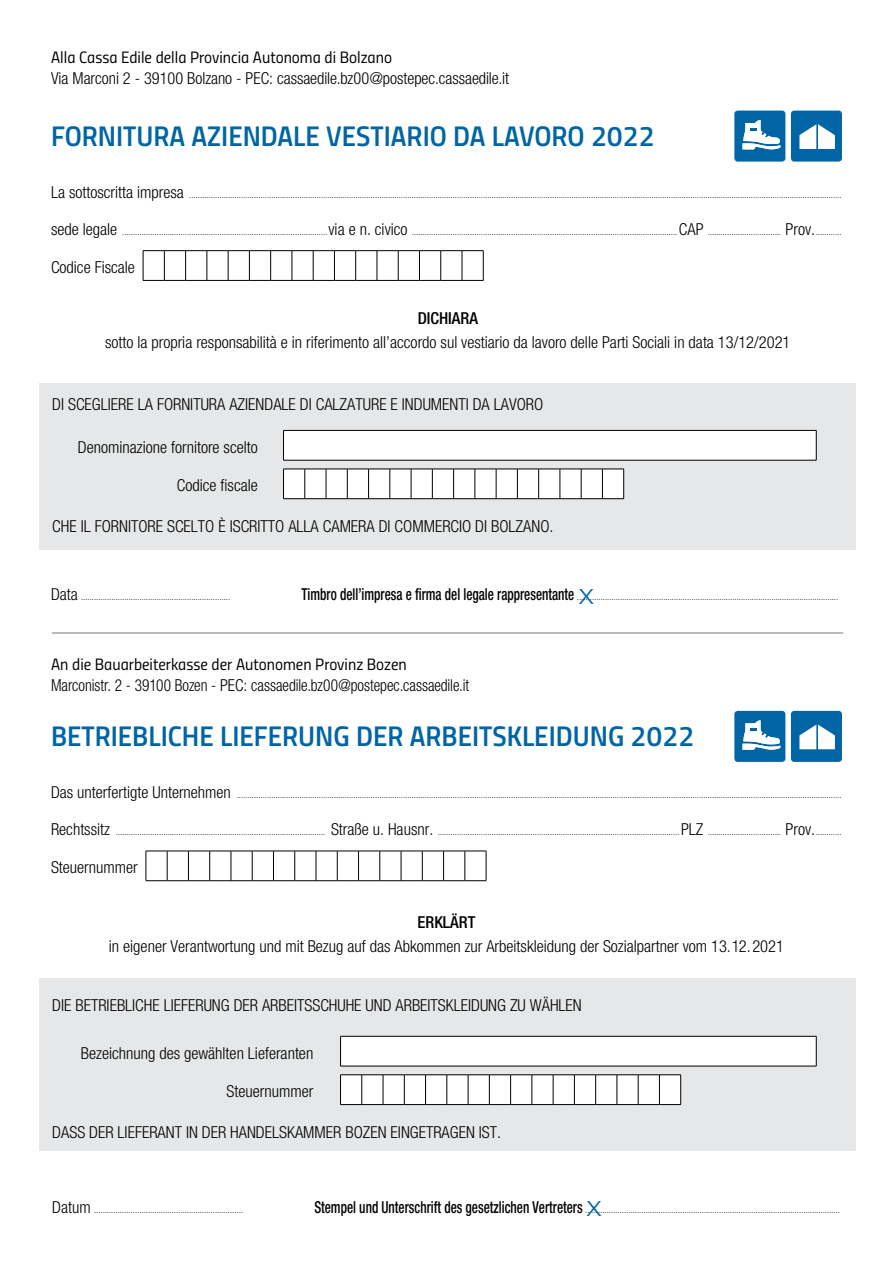
<style>
.page{position:relative;width:893px;height:1263px;background:#fff}
.page>*{position:absolute;margin:0;border:0;box-sizing:border-box;transform-origin:0 0}
.t1{font:28.5px "Titillium Semibold Upright";color:#0065a4}
.t2{font:300 condensed 21px "Helvetica Neue";color:#0065a4;scale:1.5 1}
.t3{font:300 condensed 16.5px "Helvetica Neue";color:#000}
.t4{font:16.5px "Titillium Regular Upright";color:#000}
.t5{font:300 condensed 16.5px "Helvetica Neue";color:#000;scale:.93 1}
.t6{font:500 condensed 16.5px "Helvetica Neue";color:#000}
.t7{font:300 condensed 9px "Helvetica Neue";color:#000}
.s1{font-size:16.5px}
.s2{font-weight:500;font-size:16.5px}
</style>
<div class="page">
<svg style="left:143px;top:250px;width:341px;height:31px"></svg>
<div style="left:791px;top:111px;width:51px;height:51px;background:#0065a4;border-radius:3px"></div>
<svg style="left:799px;top:124px;width:36px;height:25px"></svg>
<div style="left:734px;top:111px;width:51px;height:51px;background:#0065a4;border-radius:3px"></div>
<svg style="left:742px;top:120px;width:39px;height:30px"></svg>
<div style="left:40px;top:383px;width:816px;height:167px;background:#e6e7e8"></div>
<div style="left:283px;top:430px;width:533px;height:30px;background:#fff"></div>
<hr style="left:283px;top:430px;width:533px;height:1px;background:#000">
<svg style="left:283px;top:431px;width:1px;height:29px"></svg>
<svg style="left:816px;top:431px;width:1px;height:29px"></svg>
<hr style="left:283px;top:460px;width:533px;height:1px;background:#000">
<svg style="left:283px;top:469px;width:341px;height:30px;background:#e8e8e8"></svg>
<div style="left:791px;top:711px;width:51px;height:51px;background:#0065a4;border-radius:3px"></div>
<svg style="left:799px;top:724px;width:36px;height:25px"></svg>
<div style="left:734px;top:711px;width:51px;height:51px;background:#0065a4;border-radius:3px"></div>
<svg style="left:742px;top:720px;width:39px;height:30px"></svg>
<hr style="left:52px;top:632px;width:791px;height:2px;background:#a3a5a8">
<svg style="left:146px;top:851px;width:341px;height:30px"></svg>
<div style="left:40px;top:978px;width:816px;height:173px;background:#e6e7e8"></div>
<div style="left:340px;top:1036px;width:476px;height:30px;background:#fff"></div>
<hr style="left:340px;top:1036px;width:476px;height:1px;background:#000">
<hr style="left:340px;top:1036px;width:1px;height:30px;background:#000">
<hr style="left:816px;top:1036px;width:1px;height:30px;background:#000">
<hr style="left:340px;top:1066px;width:476px;height:1px;background:#000">
<svg style="left:340px;top:1074px;width:341px;height:31px;background:#e3e3e3"></svg>
<h3 class="t4" style="left:51px;top:45px;width:342px">Alla Cassa Edile della Provincia Autonoma di Bolzano</h3>
<h3 class="t3" style="left:51px;top:69px;width:459px">Via Marconi 2 - 39100 Bolzano - PEC: cassaedile.bz00@postepec.cassaedile.it</h3>
<h1 class="t1" style="left:51px;top:114px;width:605px">FORNITURA AZIENDALE VESTIARIO DA LAVORO 2022</h1>
<p class="t7" style="left:51px;top:190px;width:792px"><span class="s1">La sottoscritta impresa</span> ..............................................................................................................................................................................................................................................................................................................</p>
<p class="t7" style="left:51px;top:226px;width:792px"><span class="s1">sede legale</span> ...............................................................................................<span class="s1">via e n. civico</span> ...........................................................................................................................<span class="s1">CAP</span> .................................. <span class="s1">Prov.</span>............</p>
<h3 class="t3" style="left:51px;top:258px;width:85px">Codice Fiscale</h3>
<h3 class="t6" style="left:418px;top:308px;width:62px">DICHIARA</h3>
<h3 class="t3" style="left:105px;top:333px;width:687px">sotto la propria responsabilità e in riferimento all’accordo sul vestiario da lavoro delle Parti Sociali in data 13/12/2021</h3>
<h3 class="t3" style="left:52px;top:395px;width:492px">DI SCEGLIERE LA FORNITURA AZIENDALE DI CALZATURE E INDUMENTI DA LAVORO</h3>
<h3 class="t3" style="left:78px;top:437px;width:181px">Denominazione fornitore scelto</h3>
<h3 class="t3" style="left:177px;top:476px;width:82px">Codice fiscale</h3>
<h3 class="t3" style="left:52px;top:517px;width:503px">CHE IL FORNITORE SCELTO È ISCRITTO ALLA CAMERA DI COMMERCIO DI BOLZANO.</h3>
<p class="t7" style="left:51px;top:592px;width:181px"><span class="s1">Data</span> .....................................................................</p>
<p class="t7" style="left:301px;top:592px;width:538px"><span class="s2">Timbro dell’impresa e firma del legale rappresentante</span> .........................................................................................................................</p>
<h2 class="t2" style="left:579px;top:584px;width:11px">X</h2>
<h3 class="t4" style="left:51px;top:652px;width:357px">An die Bauarbeiterkasse der Autonomen Provinz Bozen</h3>
<h3 class="t5" style="left:51px;top:675px;width:451px">Marconistr. 2 - 39100 Bozen - PEC: cassaedile.bz00@postepec.cassaedile.it</h3>
<h1 class="t1" style="left:51px;top:715px;width:645px">BETRIEBLICHE LIEFERUNG DER ARBEITSKLEIDUNG 2022</h1>
<p class="t7" style="left:51px;top:790px;width:792px"><span class="s1">Das unterfertigte Unternehmen</span> ........................................................................................................................................................................................................................................................................................</p>
<p class="t7" style="left:51px;top:826px;width:792px"><span class="s1">Rechtssitz</span> ................................................................................................. <span class="s1">Straße u. Hausnr.</span> ................................................................................................................<span class="s1">PLZ</span> .................................. <span class="s1">Prov.</span>............</p>
<h3 class="t3" style="left:51px;top:858px;width:88px">Steuernummer</h3>
<h3 class="t6" style="left:418px;top:912px;width:59px">ERKLÄRT</h3>
<h3 class="t3" style="left:109px;top:936px;width:677px">in eigener Verantwortung und mit Bezug auf das Abkommen zur Arbeitskleidung der Sozialpartner vom 13.12.2021</h3>
<h3 class="t3" style="left:52px;top:996px;width:531px">DIE BETRIEBLICHE LIEFERUNG DER ARBEITSSCHUHE UND ARBEITSKLEIDUNG ZU WÄHLEN</h3>
<h3 class="t3" style="left:81px;top:1043px;width:234px">Bezeichnung des gewählten Lieferanten</h3>
<h3 class="t3" style="left:227px;top:1082px;width:88px">Steuernummer</h3>
<h3 class="t3" style="left:52px;top:1122px;width:450px">DASS DER LIEFERANT IN DER HANDELSKAMMER BOZEN EINGETRAGEN IST.</h3>
<p class="t7" style="left:52px;top:1204px;width:192px"><span class="s1">Datum</span> .....................................................................</p>
<p class="t7" style="left:314px;top:1204px;width:527px"><span class="s2">Stempel und Unterschrift des gesetzlichen Vertreters</span> ......................................................................................................................</p>
<h2 class="t2" style="left:587px;top:1197px;width:11px">X</h2>
</div>
